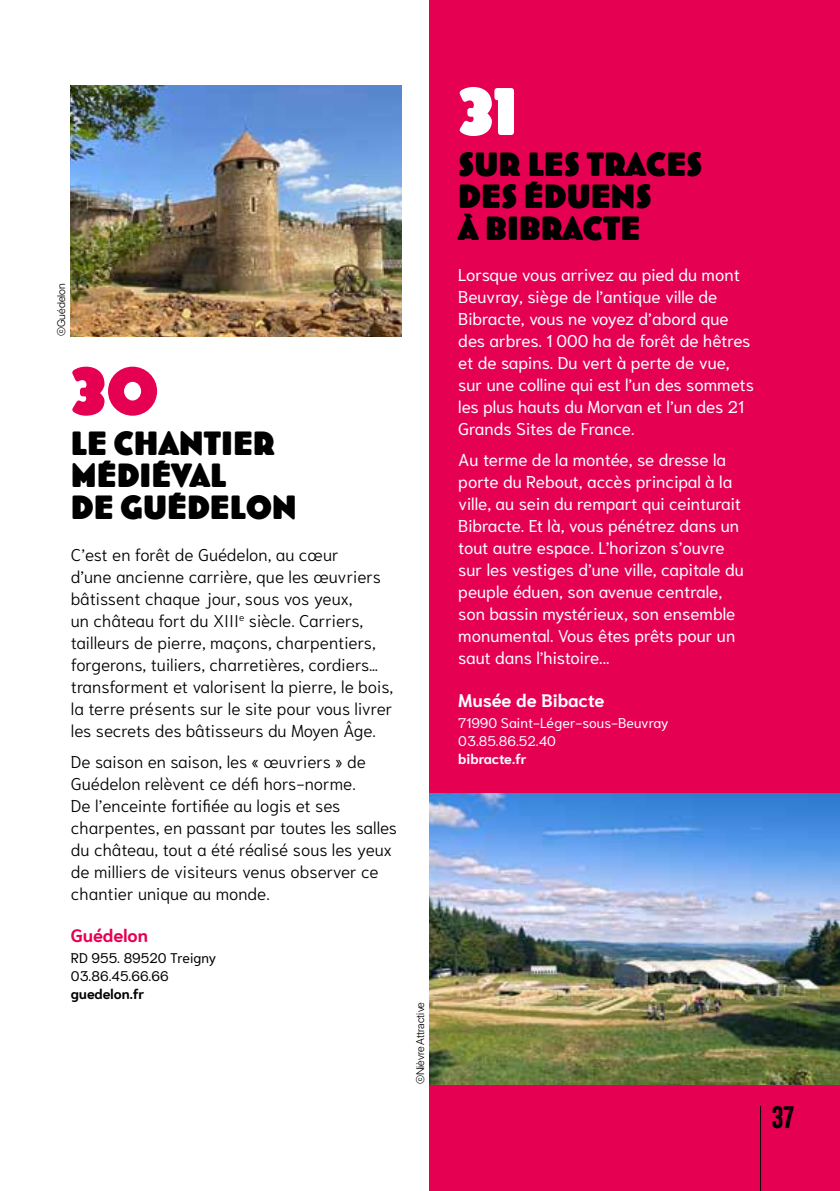
<style>
.page{position:relative;width:840px;height:1191px;background:#fff}
.page>*{position:absolute;margin:0;border:0;box-sizing:border-box;transform-origin:0 0}
.t1{font:64px "Bovine Round MVB";color:#e50051}
.t2{font:64px "Bovine Round MVB";color:#fff}
.t3{font:32px/32px "Bovine Round MVB";color:#000}
.t4{font:30px "Veneer";color:#000}
.t5{font:700 18px "Niramit";color:#fff}
.t6{font:700 18px "Niramit";color:#e50051}
.t7{font:300 17px/22px "Niramit";color:#000}
.t8{font:17px/22px "Niramit";color:#fff}
.t9{font:14px/18px "Niramit";color:#fff}
.t10{font:14px/18px "Niramit";color:#000}
.t11{font:700 14px "Niramit";color:#000}
.t12{font:700 14px "Niramit";letter-spacing:-.01em;color:#fff}
.t13{font:11px "SF Pro";color:#000}
</style>
<div class="page">
<div style="left:429px;top:0;width:410px;height:1191px;background:#e50051"></div>
<hr style="left:759px;top:1106px;width:1px;height:85px;background:#000">
<img style="left:429px;top:793px;width:410px;height:291px">
<img style="left:71px;top:85px;width:330px;height:251px">
<p class="t13" style="left:55px;top:336px;width:55px;rotate:-90deg">©Guédelon</p>
<h1 class="t1" style="left:71px;top:358px;width:89px">30</h1>
<h2 class="t3" style="left:71px;top:429px;width:227px">LE CHANTIER<br>MÉDIÉVAL<br>DE GUÉDELON</h2>
<p class="t7" style="left:71px;top:544px;width:323px">C’est en forêt de Guédelon, au cœur<br>d’une ancienne carrière, que les œuvriers bâtissent chaque jour, sous vos yeux,<br>un château fort du XIII<sup>e</sup> siècle. Carriers, tailleurs de pierre, maçons, charpentiers, forgerons, tuiliers, charretières, cordiers… transforment et valorisent la pierre, le bois, la terre présents sur le site pour vous livrer les secrets des bâtisseurs du Moyen Âge.</p>
<p class="t7" style="left:71px;top:750px;width:327px">De saison en saison, les « œuvriers » de Guédelon relèvent ce défi hors-norme.<br>De l’enceinte fortifiée au logis et ses charpentes, en passant par toutes les salles du château, tout a été réalisé sous les yeux de milliers de visiteurs venus observer ce chantier unique au monde.</p>
<p class="t6" style="left:71px;top:925px;width:79px">Guédelon</p>
<p class="t10" style="left:71px;top:949px;width:147px">RD 955. 89520 Treigny<br>03.86.45.66.66</p>
<p class="t11" style="left:71px;top:986px;width:75px">guedelon.fr</p>
<p class="t13" style="left:414px;top:1084px;width:84px;rotate:-90deg">©Nièvre Attractive</p>
<h1 class="t2" style="left:458px;top:79px;width:61px">31</h1>
<h2 class="t3" style="left:458px;top:149px;width:245px">SUR LES TRACES<br>DES ÉDUENS<br>À BIBRACTE</h2>
<p class="t8" style="left:458px;top:264px;width:297px">Lorsque vous arrivez au pied du mont Beuvray, siège de l’antique ville de Bibracte, vous ne voyez d’abord que des arbres. 1 000 ha de forêt de hêtres et de sapins. Du vert à perte de vue, sur une colline qui est l’un des sommets les plus hauts du Morvan et l’un des 21<br>Grands Sites de France.</p>
<p class="t8" style="left:458px;top:449px;width:287px">Au terme de la montée, se dresse la porte du Rebout, accès principal à la ville, au sein du rempart qui ceinturait Bibracte. Et là, vous pénétrez dans un tout autre espace. L’horizon s’ouvre sur les vestiges d’une ville, capitale du peuple éduen, son avenue centrale, son bassin mystérieux, son ensemble monumental. Vous êtes prêts pour un saut dans l’histoire...</p>
<p class="t5" style="left:458px;top:690px;width:148px">Musée de Bibacte</p>
<p class="t9" style="left:458px;top:713px;width:212px">71990 Saint-Léger-sous-Beuvray<br>03.85.86.52.40</p>
<p class="t12" style="left:458px;top:750px;width:70px">bibracte.fr</p>
<h3 class="t4" style="left:771px;top:1099px;width:24px">37</h3>
</div>
